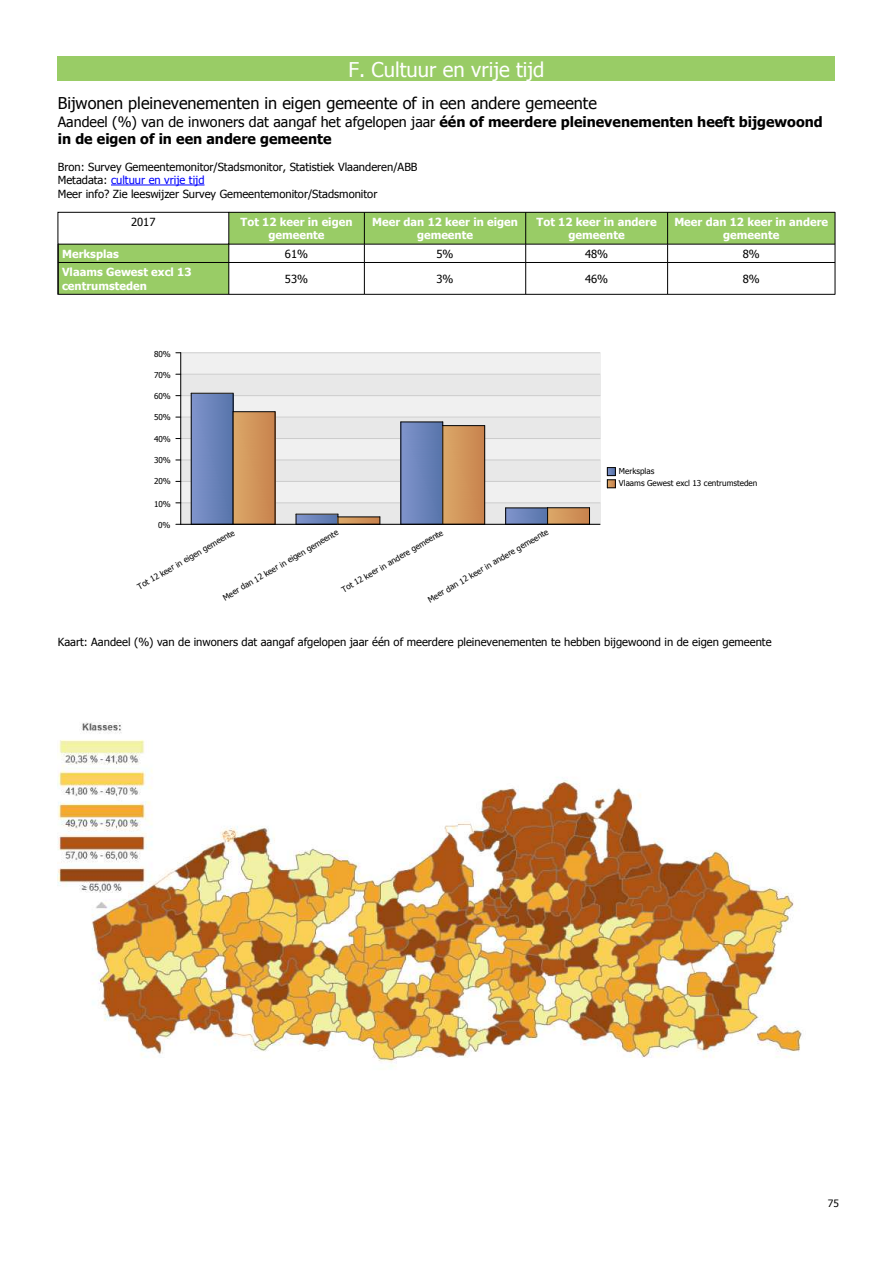
<style>
.page{position:relative;width:893px;height:1263px;background:#fff}
.page>*{position:absolute;margin:0;border:0;box-sizing:border-box;transform-origin:0 0}
.t1{font:20.25px "Tahoma";color:#fff}
.t2{font:16.2px "Tahoma";color:#000}
.t3{font:700 14.25px/17.1px "Tahoma";color:#000}
.t4{font:11.1px/13.5px "Tahoma";color:#000}
.t5{font:700 11.1px/13.5px "Tahoma";color:#fff;text-align:center}
.t6{font:10.2px "Tahoma";color:#000}
.t7{font:8.1px/12.1px "Tahoma";color:#000}
.s1{font-weight:400}
.s2{color:#00f}
</style>
<div class="page">
<div style="left:58px;top:56px;width:777px;height:25px;background:#9c6"></div>
<hr style="left:111px;top:185px;width:94px;height:1px;background:#00f">
<div style="left:229px;top:212px;width:135px;height:32px;background:#9c6"></div>
<div style="left:364px;top:212px;width:162px;height:32px;background:#9c6"></div>
<div style="left:526px;top:212px;width:141px;height:32px;background:#9c6"></div>
<div style="left:668px;top:212px;width:167px;height:32px;background:#9c6"></div>
<div style="left:58px;top:244px;width:171px;height:18px;background:#9c6"></div>
<div style="left:58px;top:263px;width:171px;height:31px;background:#9c6"></div>
<div style="left:181px;top:353px;width:419px;height:171px;background:#f0f0f0"></div>
<hr style="left:181px;top:503px;width:419px;height:1px;background:#ccc">
<hr style="left:181px;top:481px;width:419px;height:1px;background:#ccc">
<hr style="left:181px;top:460px;width:419px;height:1px;background:#ccc">
<hr style="left:181px;top:438px;width:419px;height:1px;background:#ccc">
<hr style="left:181px;top:417px;width:419px;height:1px;background:#ccc">
<hr style="left:181px;top:395px;width:419px;height:1px;background:#ccc">
<hr style="left:181px;top:374px;width:419px;height:1px;background:#ccc">
<hr style="left:181px;top:352px;width:419px;height:1px;background:#ccc">
<div style="left:191px;top:393px;width:42px;height:131px;background:linear-gradient(to right,#8195cd,#5875ab)"></div>
<hr style="left:233px;top:393px;width:1px;height:131px;background:#000">
<hr style="left:191px;top:393px;width:42px;height:1px;background:#000">
<hr style="left:191px;top:393px;width:1px;height:131px;background:#000">
<svg style="left:297px;top:515px;width:41px;height:9px"></svg>
<hr style="left:296px;top:514px;width:42px;height:1px;background:#000">
<div style="left:401px;top:422px;width:42px;height:102px;background:linear-gradient(to right,#8094cc,#5774aa)"></div>
<hr style="left:443px;top:422px;width:1px;height:102px;background:#000">
<hr style="left:401px;top:422px;width:42px;height:1px;background:#000">
<hr style="left:401px;top:422px;width:1px;height:102px;background:#000">
<div style="left:506px;top:508px;width:42px;height:16px;background:linear-gradient(to right,#8094cc,#5774aa)"></div>
<hr style="left:506px;top:508px;width:42px;height:1px;background:#000">
<svg style="left:505px;top:508px;width:1px;height:16px"></svg>
<div style="left:233px;top:412px;width:42px;height:112px;background:linear-gradient(to right,#dca969,#c8834e)"></div>
<hr style="left:275px;top:412px;width:1px;height:112px;background:#000">
<hr style="left:233px;top:411px;width:42px;height:1px;background:#000">
<hr style="left:233px;top:412px;width:1px;height:112px;background:#000">
<svg style="left:339px;top:518px;width:41px;height:6px"></svg>
<hr style="left:338px;top:517px;width:42px;height:1px;background:#000">
<div style="left:443px;top:426px;width:42px;height:98px;background:linear-gradient(to right,#dca868,#c8824d)"></div>
<hr style="left:484px;top:426px;width:1px;height:98px;background:#000">
<hr style="left:443px;top:425px;width:42px;height:1px;background:#000">
<hr style="left:443px;top:426px;width:1px;height:98px;background:#000">
<div style="left:548px;top:508px;width:41px;height:16px;background:linear-gradient(to right,#dca868,#c8824d)"></div>
<svg style="left:589px;top:508px;width:1px;height:16px"></svg>
<hr style="left:548px;top:507px;width:41px;height:1px;background:#000">
<svg style="left:547px;top:508px;width:1px;height:16px"></svg>
<hr style="left:180px;top:353px;width:1px;height:171px;background:#000">
<hr style="left:181px;top:524px;width:419px;height:1px;background:#000">
<svg style="left:607px;top:467px;width:9px;height:21px"></svg>
<img style="left:58px;top:722px;width:744px;height:345px">
<div style="left:58px;top:212px;width:171px;height:32px;border:1px solid #000"></div>
<hr style="left:229px;top:244px;width:135px;height:1px;background:#000">
<hr style="left:364px;top:212px;width:1px;height:32px;background:#000">
<hr style="left:229px;top:212px;width:135px;height:1px;background:#000">
<hr style="left:364px;top:244px;width:162px;height:1px;background:#000">
<hr style="left:525px;top:212px;width:1px;height:32px;background:#000">
<hr style="left:364px;top:212px;width:162px;height:1px;background:#000">
<hr style="left:526px;top:244px;width:142px;height:1px;background:#000">
<hr style="left:667px;top:212px;width:1px;height:32px;background:#000">
<hr style="left:526px;top:212px;width:142px;height:1px;background:#000">
<hr style="left:668px;top:244px;width:167px;height:1px;background:#000">
<hr style="left:835px;top:212px;width:1px;height:32px;background:#000">
<hr style="left:668px;top:212px;width:167px;height:1px;background:#000">
<svg style="left:58px;top:244px;width:1px;height:18px"></svg>
<hr style="left:58px;top:262px;width:171px;height:1px;background:#000">
<svg style="left:229px;top:244px;width:1px;height:18px"></svg>
<hr style="left:229px;top:262px;width:135px;height:1px;background:#000">
<svg style="left:364px;top:244px;width:1px;height:18px"></svg>
<hr style="left:364px;top:262px;width:162px;height:1px;background:#000">
<svg style="left:525px;top:244px;width:1px;height:19px"></svg>
<hr style="left:526px;top:262px;width:142px;height:1px;background:#000">
<svg style="left:667px;top:244px;width:1px;height:19px"></svg>
<hr style="left:668px;top:262px;width:167px;height:1px;background:#000">
<svg style="left:835px;top:244px;width:1px;height:19px"></svg>
<hr style="left:58px;top:263px;width:1px;height:31px;background:#000">
<hr style="left:58px;top:294px;width:171px;height:1px;background:#000">
<hr style="left:229px;top:263px;width:1px;height:31px;background:#000">
<hr style="left:229px;top:294px;width:135px;height:1px;background:#000">
<hr style="left:364px;top:263px;width:1px;height:31px;background:#000">
<hr style="left:364px;top:294px;width:162px;height:1px;background:#000">
<hr style="left:525px;top:263px;width:1px;height:31px;background:#000">
<hr style="left:526px;top:294px;width:142px;height:1px;background:#000">
<hr style="left:667px;top:263px;width:1px;height:31px;background:#000">
<hr style="left:668px;top:294px;width:167px;height:1px;background:#000">
<hr style="left:835px;top:263px;width:1px;height:31px;background:#000">
<h1 class="t1" style="left:348px;top:60px;width:198px">F. Cultuur en vrije tijd</h1>
<h2 class="t2" style="left:58px;top:96px;width:541px">Bijwonen pleinevenementen in eigen gemeente of in een andere gemeente</h2>
<p class="t3" style="left:58px;top:114px;width:767px"><span class="s1">Aandeel (%) van de inwoners dat aangaf het afgelopen jaar</span> één of meerdere pleinevenementen heeft bijgewoond in de eigen of in een andere gemeente</p>
<p class="t4" style="left:58px;top:160px;width:361px">Bron: Survey Gemeentemonitor/Stadsmonitor, Statistiek Vlaanderen/ABB<br>Metadata: <span class="s2">cultuur en vrije tijd<br></span>Meer info? Zie leeswijzer Survey Gemeentemonitor/Stadsmonitor</p>
<p class="t4" style="left:131px;top:216px;width:26px">2017</p>
<p class="t5" style="left:241px;top:216px;width:113px">Tot 12 keer in eigen gemeente</p>
<p class="t5" style="left:372px;top:216px;width:147px">Meer dan 12 keer in eigen gemeente</p>
<p class="t5" style="left:537px;top:216px;width:122px">Tot 12 keer in andere gemeente</p>
<p class="t5" style="left:674px;top:216px;width:155px">Meer dan 12 keer in andere gemeente</p>
<p class="t5" style="left:62px;top:248px;width:58px">Merksplas</p>
<p class="t4" style="left:285px;top:248px;width:25px">61%</p>
<p class="t4" style="left:437px;top:248px;width:19px">5%</p>
<p class="t4" style="left:585px;top:248px;width:25px">48%</p>
<p class="t4" style="left:743px;top:248px;width:19px">8%</p>
<p class="t5" style="left:62px;top:266px;width:131px;text-align:left">Vlaams Gewest excl 13 centrumsteden</p>
<p class="t4" style="left:285px;top:273px;width:25px">53%</p>
<p class="t4" style="left:437px;top:273px;width:19px">3%</p>
<p class="t4" style="left:585px;top:273px;width:25px">46%</p>
<p class="t4" style="left:743px;top:273px;width:19px">8%</p>
<p class="t7" style="left:154px;top:349px;width:18px">80%</p>
<p class="t7" style="left:154px;top:369px;width:18px">70%</p>
<p class="t7" style="left:154px;top:390px;width:18px">60%</p>
<p class="t7" style="left:154px;top:412px;width:18px">50%</p>
<p class="t7" style="left:154px;top:433px;width:18px">40%</p>
<p class="t7" style="left:154px;top:454px;width:18px">30%</p>
<p class="t7" style="left:154px;top:476px;width:18px">20%</p>
<p class="t7" style="left:154px;top:498px;width:18px">10%</p>
<p class="t7" style="left:158px;top:519px;width:14px">0%</p>
<p class="t7" style="left:426px;top:595px;width:139px;rotate:-30deg">Meer dan 12 keer in andere gemeente</p>
<p class="t7" style="left:221px;top:593px;width:134px;rotate:-30deg">Meer dan 12 keer in eigen gemeente</p>
<p class="t7" style="left:339px;top:585px;width:117px;rotate:-30deg">Tot 12 keer in andere gemeente</p>
<p class="t7" style="left:135px;top:582px;width:112px;rotate:-30deg">Tot 12 keer in eigen gemeente</p>
<p class="t7" style="left:619px;top:465px;width:140px">Merksplas<br>Vlaams Gewest excl 13 centrumsteden</p>
<p class="t4" style="left:58px;top:636px;width:715px">Kaart: Aandeel (%) van de inwoners dat aangaf afgelopen jaar één of meerdere pleinevenementen te hebben bijgewoond in de eigen gemeente</p>
<p class="t6" style="left:828px;top:1198px;width:13px">75</p>
</div>
